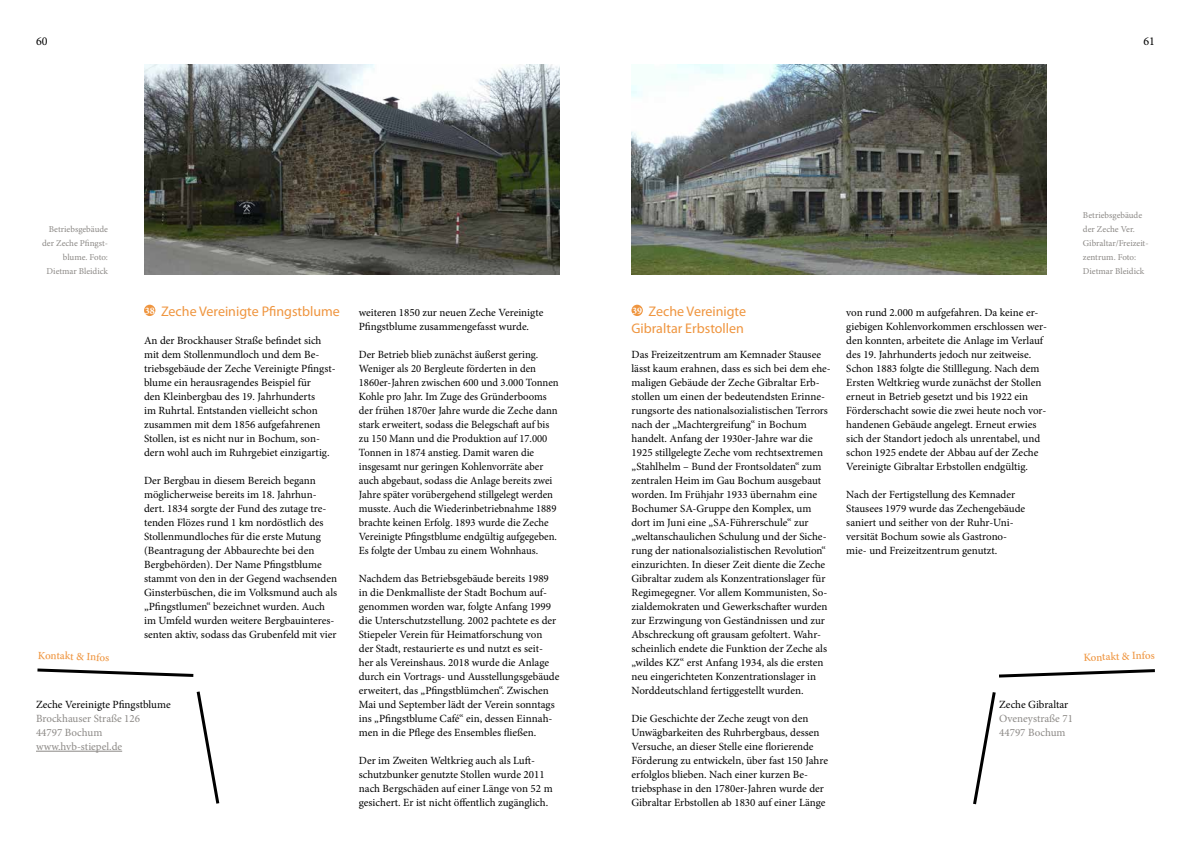
<style>
.page{position:relative;width:1191px;height:842px;background:#fff}
.page>*{position:absolute;margin:0;border:0;box-sizing:border-box;transform-origin:0 0}
.t1{font:14px/16.8px "Myriad Pro";color:#ef953f;text-align:right}
.t2{font:12px "Minion Pro";color:#000}
.t3{font:11px/14px "Minion Pro";color:#000}
.t4{font:11px/14px "Minion Pro";color:#8c8986}
.t5{font:500 11px "Minion Pro";color:#ef953f}
.t6{font:700 10px "Minion Pro";color:#fff}
.t7{font:9px/14px "Minion Pro";color:#8c8986;text-align:right}
</style>
<div class="page">
<img style="left:144px;top:64px;width:415px;height:210px">
<svg style="left:196px;top:691px;width:24px;height:113px"></svg>
<svg style="left:37px;top:668px;width:157px;height:9px"></svg>
<hr style="left:36px;top:751px;width:86px;height:1px;background:#8c8986">
<svg style="left:999px;top:669px;width:156px;height:9px"></svg>
<svg style="left:973px;top:692px;width:23px;height:113px"></svg>
<img style="left:631px;top:64px;width:416px;height:210px">
<div style="left:144px;top:305px;width:11px;height:11px;background:#ef953f;border-radius:50%"></div>
<div style="left:631px;top:305px;width:12px;height:11px;background:#ef953f;border-radius:50%"></div>
<p class="t2" style="left:36px;top:33px;width:13px">60</p>
<p class="t2" style="left:1143px;top:33px;width:13px">61</p>
<p class="t7" style="left:42px;top:222px;width:67px">Betriebsgebäude der Zeche Pfingst&shy;blume. Foto:<br>Dietmar Bleidick</p>
<p class="t1" style="left:161px;top:303px;width:180px">Zeche Vereinigte Pfingstblume</p>
<p class="t3" style="left:144px;top:334px;width:193px">An der Brockhauser Straße befindet sich mit dem Stollenmundloch und dem Be&shy;triebsgebäude der Zeche Vereinigte Pfingst&shy;blume ein herausragendes Beispiel für<br>den Kleinbergbau des 19. Jahrhunderts<br>im Ruhrtal. Entstanden vielleicht schon zusammen mit dem 1856 aufgefahrenen Stollen, ist es nicht nur in Bochum, son&shy;dern wohl auch im Ruhrgebiet einzigartig.</p>
<p class="t3" style="left:144px;top:474px;width:195px">Der Bergbau in diesem Bereich begann möglicherweise bereits im 18. Jahrhun&shy;dert. 1834 sorgte der Fund des zutage tre&shy;tenden Flözes rund 1 km nordöstlich des Stollenmundloches für die erste Mutung (Beantragung der Abbaurechte bei den Bergbehörden). Der Name Pfingstblume stammt von den in der Gegend wachsenden Ginsterbüschen, die im Volksmund auch als „Pfingstlumen“ bezeichnet wurden. Auch im Umfeld wurden weitere Bergbauinteres&shy;senten aktiv, sodass das Grubenfeld mit vier</p>
<p class="t1" style="left:631px;top:303px;width:116px">Zeche Vereinigte<br>Gibraltar Erbstollen</p>
<p class="t3" style="left:631px;top:348px;width:201px">Das Freizeitzentrum am Kemnader Stausee lässt kaum erahnen, dass es sich bei dem ehe&shy;maligen Gebäude der Zeche Gibraltar Erb&shy;stollen um einen der bedeutendsten Erinne&shy;rungsorte des nationalsozialistischen Terrors nach der „Machtergreifung“ in Bochum handelt. Anfang der 1930er-Jahre war die 1925 stillgelegte Zeche vom rechtsextremen „Stahlhelm – Bund der Frontsoldaten“ zum zentralen Heim im Gau Bochum ausgebaut worden. Im Frühjahr 1933 übernahm eine Bochumer SA-Gruppe den Komplex, um dort im Juni eine „SA-Führerschule“ zur „weltanschaulichen Schulung und der Siche&shy;rung der nationalsozialistischen Revolution“ einzurichten. In dieser Zeit diente die Zeche Gibraltar zudem als Konzentrationslager für Regimegegner. Vor allem Kommunisten, So&shy;zialdemokraten und Gewerkschafter wurden zur Erzwingung von Geständnissen und zur Abschreckung oft grausam gefoltert. Wahr&shy;scheinlich endete die Funktion der Zeche als „wildes KZ“ erst Anfang 1934, als die ersten neu eingerichteten Konzentrationslager in Norddeutschland fertiggestellt wurden.</p>
<p class="t3" style="left:631px;top:712px;width:198px">Die Geschichte der Zeche zeugt von den Unwägbarkeiten des Ruhrbergbaus, dessen Versuche, an dieser Stelle eine florierende Förderung zu entwickeln, über fast 150 Jahre erfolglos blieben. Nach einer kurzen Be&shy;triebsphase in den 1780er-Jahren wurde der Gibraltar Erbstollen ab 1830 auf einer Länge</p>
<p class="t6" style="left:145px;top:304px;width:11px">38</p>
<p class="t6" style="left:632px;top:304px;width:11px">39</p>
<p class="t3" style="left:359px;top:306px;width:186px">weiteren 1850 zur neuen Zeche Vereinigte<br>Pfingstblume zusammengefasst wurde.</p>
<p class="t3" style="left:359px;top:348px;width:201px">Der Betrieb blieb zunächst äußerst gering.<br>Weniger als 20 Bergleute förderten in den 1860er-Jahren zwischen 600 und 3.000 Tonnen Kohle pro Jahr. Im Zuge des Gründerbooms der frühen 1870er Jahre wurde die Zeche dann stark erweitert, sodass die Belegschaft auf bis zu 150 Mann und die Produktion auf 17.000<br>Tonnen in 1874 anstieg. Damit waren die insgesamt nur geringen Kohlenvorräte aber auch abgebaut, sodass die Anlage bereits zwei Jahre später vorübergehend stillgelegt werden musste. Auch die Wiederinbetriebnahme 1889 brachte keinen Erfolg. 1893 wurde die Zeche Vereinigte Pfingstblume endgültig aufgegeben.<br>Es folgte der Umbau zu einem Wohnhaus.</p>
<p class="t3" style="left:359px;top:572px;width:202px">Nachdem das Betriebsgebäude bereits 1989 in die Denkmalliste der Stadt Bochum auf&shy;genommen worden war, folgte Anfang 1999 die Unterschutzstellung. 2002 pachtete es der Stiepeler Verein für Heimatforschung von der Stadt, restaurierte es und nutzt es seit&shy;her als Vereinshaus. 2018 wurde die Anlage durch ein Vortrags- und Ausstellungsgebäude erweitert, das „Pfingstblümchen“. Zwischen Mai und September lädt der Verein sonntags ins „Pfingstblume Café“ ein, dessen Einnah&shy;men in die Pflege des Ensembles fließen.</p>
<p class="t3" style="left:359px;top:754px;width:195px">Der im Zweiten Weltkrieg auch als Luft&shy;schutzbunker genutzte Stollen wurde 2011 nach Bergschäden auf einer Länge von 52 m gesichert. Er ist nicht öffentlich zugänglich.</p>
<p class="t5" style="left:38px;top:648px;width:73px;rotate:2deg">Kontakt &amp; Infos</p>
<p class="t3" style="left:36px;top:698px;width:136px">Zeche Vereinigte Pfingstblume</p>
<p class="t4" style="left:36px;top:712px;width:106px">Brockhauser Straße 126<br>44797 Bochum www.hvb-stiepel.de</p>
<p class="t3" style="left:846px;top:306px;width:202px">von rund 2.000 m aufgefahren. Da keine er&shy;giebigen Kohlenvorkommen erschlossen wer&shy;den konnten, arbeitete die Anlage im Verlauf des 19. Jahrhunderts jedoch nur zeitweise.<br>Schon 1883 folgte die Stilllegung. Nach dem Ersten Weltkrieg wurde zunächst der Stollen erneut in Betrieb gesetzt und bis 1922 ein Förderschacht sowie die zwei heute noch vor&shy;handenen Gebäude angelegt. Erneut erwies sich der Standort jedoch als unrentabel, und schon 1925 endete der Abbau auf der Zeche Vereinigte Gibraltar Erbstollen endgültig.</p>
<p class="t3" style="left:846px;top:488px;width:180px">Nach der Fertigstellung des Kemnader Stausees 1979 wurde das Zechengebäude saniert und seither von der Ruhr-Uni&shy;versität Bochum sowie als Gastrono&shy;mie- und Freizeitzentrum genutzt.</p>
<p class="t7" style="left:1083px;top:208px;width:67px;text-align:left">Betriebsgebäude der Zeche Ver.<br>Gibraltar/Freizeit&shy;zentrum. Foto:<br>Dietmar Bleidick</p>
<p class="t5" style="left:1083px;top:650px;width:73px;rotate:-2deg">Kontakt &amp; Infos</p>
<p class="t3" style="left:999px;top:698px;width:71px">Zeche Gibraltar</p>
<p class="t4" style="left:999px;top:712px;width:75px">Oveneystraße 71<br>44797 Bochum</p>
</div>
